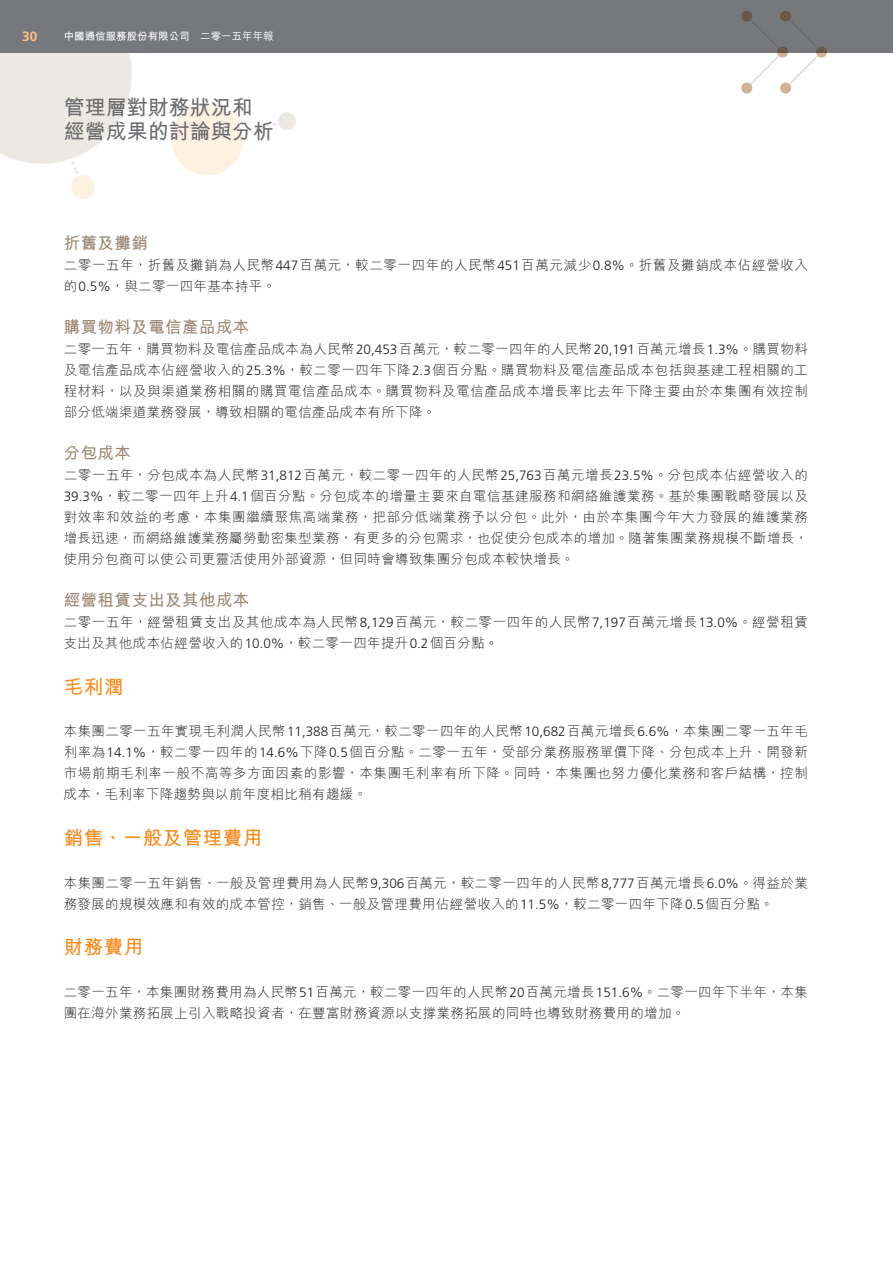
<style>
.page{position:relative;width:893px;height:1263px;background:#fff}
.page>*{position:absolute;margin:0;border:0;box-sizing:border-box;transform-origin:0 0}
.t1{font:700 21px/24px "M Hei HK";color:#6c6d70}
.t2{font:700 19.5px "M Hei HK";letter-spacing:.025em;color:#f68b1f}
.t3{font:700 16.5px "M Hei HK";letter-spacing:.025em;color:#9c8976}
.t4{font:300 13.5px/21px "M Hei HK";letter-spacing:.025em;color:#231f20;text-align:justify}
.t5{font:300 13.5px/21px "M Hei HK";letter-spacing:.045em;color:#231f20}
.t6{font:300 13.5px/21px "M Hei HK";letter-spacing:.05em;color:#231f20}
.t7{font:700 13.5px "Frutiger LT Std";color:#fcc187}
.t8{font:700 10.5px "M Hei HK";color:#fff}
.s1{font-weight:500}
.s2{font-family:"Frutiger LT Std"}
</style>
<div class="page">
<div style="left:171px;top:103px;width:72px;height:72px;background:#fef1e2;border-radius:50%"></div>
<div style="left:71px;top:175px;width:24px;height:24px;background:#fef1e2;border-radius:50%"></div>
<div style="left:278px;top:112px;width:18px;height:18px;background:#ece9e4;border-radius:50%"></div>
<svg style="left:246px;top:123px;width:29px;height:10px"></svg>
<svg style="left:0;top:53px;width:171px;height:121px"></svg>
<div style="left:0;top:0;width:892px;height:53px;background:#76787b"></div>
<svg style="left:741px;top:11px;width:86px;height:83px"></svg>
<p class="t7" style="left:22px;top:30px;width:17px">30</p>
<p class="t8" style="left:64px;top:32px;width:211px">中國通信服務股份有限公司 <span class="s1">二零一五年年報</span></p>
<h1 class="t1" style="left:64px;top:98px;width:211px">管理層對財務狀況和經營成果的討論與分析</h1>
<p class="t3" style="left:64px;top:236px;width:86px">折舊及攤銷</p>
<p class="t6" style="left:64px;top:256px;width:746px">二零一五年，折舊及攤銷為人民幣<span class="s2">447</span>百萬元，較二零一四年的人民幣<span class="s2">451</span>百萬元減少<span class="s2">0.8%</span>。折舊及攤銷成本佔經營收入的<span class="s2">0.5%</span>，與二零一四年基本持平。</p>
<p class="t3" style="left:64px;top:320px;width:187px">購買物料及電信產品成本</p>
<p class="t4" style="left:64px;top:340px;width:746px">二零一五年，購買物料及電信產品成本為人民幣<span class="s2">20,453</span>百萬元，較二零一四年的人民幣<span class="s2">20,191</span>百萬元增長<span class="s2">1.3%</span>。購買物料及電信產品成本佔經營收入的<span class="s2">25.3%</span>，較二零一四年下降<span class="s2">2.3</span>個百分點。購買物料及電信產品成本包括與基建工程相關的工程材料，以及與渠道業務相關的購買電信產品成本。購買物料及電信產品成本增長率比去年下降主要由於本集團有效控制部分低端渠道業務發展，導致相關的電信產品成本有所下降。</p>
<p class="t3" style="left:64px;top:446px;width:69px">分包成本</p>
<p class="t4" style="left:64px;top:466px;width:746px">二零一五年，分包成本為人民幣<span class="s2">31,812</span>百萬元，較二零一四年的人民幣<span class="s2">25,763</span>百萬元增長<span class="s2">23.5%</span>。分包成本佔經營收入的<span class="s2">39.3%</span>，較二零一四年上升<span class="s2">4.1</span>個百分點。分包成本的增量主要來自電信基建服務和網絡維護業務。基於集團戰略發展以及對效率和效益的考慮，本集團繼續聚焦高端業務，把部分低端業務予以分包。此外，由於本集團今年大力發展的維護業務增長迅速，而網絡維護業務屬勞動密集型業務，有更多的分包需求，也促使分包成本的增加。隨著集團業務規模不斷增長，使用分包商可以使公司更靈活使用外部資源，但同時會導致集團分包成本較快增長。</p>
<p class="t3" style="left:64px;top:593px;width:187px">經營租賃支出及其他成本</p>
<p class="t5" style="left:64px;top:613px;width:746px">二零一五年，經營租賃支出及其他成本為人民幣<span class="s2">8,129</span>百萬元，較二零一四年的人民幣<span class="s2">7,197</span>百萬元增長<span class="s2">13.0%</span>。經營租賃支出及其他成本佔經營收入的<span class="s2">10.0%</span>，較二零一四年提升<span class="s2">0.2</span>個百分點。</p>
<h2 class="t2" style="left:64px;top:679px;width:61px">毛利潤</h2>
<p class="t4" style="left:64px;top:722px;width:746px">本集團二零一五年實現毛利潤人民幣<span class="s2">11,388</span>百萬元，較二零一四年的人民幣<span class="s2">10,682</span>百萬元增長<span class="s2">6.6%</span>，本集團二零一五年毛利率為<span class="s2">14.1%</span>，較二零一四年的<span class="s2">14.6%</span>下降<span class="s2">0.5</span>個百分點。二零一五年，受部分業務服務單價下降、分包成本上升、開發新市場前期毛利率一般不高等多方面因素的影響，本集團毛利率有所下降。同時，本集團也努力優化業務和客戶結構，控制成本，毛利率下降趨勢與以前年度相比稍有趨緩。</p>
<h2 class="t2" style="left:64px;top:830px;width:200px">銷售、一般及管理費用</h2>
<p class="t4" style="left:64px;top:874px;width:746px">本集團二零一五年銷售、一般及管理費用為人民幣<span class="s2">9,306</span>百萬元，較二零一四年的人民幣<span class="s2">8,777</span>百萬元增長<span class="s2">6.0%</span>。得益於業務發展的規模效應和有效的成本管控，銷售、一般及管理費用佔經營收入的<span class="s2">11.5%</span>，較二零一四年下降<span class="s2">0.5</span>個百分點。</p>
<h2 class="t2" style="left:64px;top:939px;width:81px">財務費用</h2>
<p class="t4" style="left:64px;top:983px;width:746px">二零一五年，本集團財務費用為人民幣<span class="s2">51</span>百萬元，較二零一四年的人民幣<span class="s2">20</span>百萬元增長<span class="s2">151.6%</span>。二零一四年下半年，本集團在海外業務拓展上引入戰略投資者，在豐富財務資源以支撐業務拓展的同時也導致財務費用的增加。</p>
</div>
